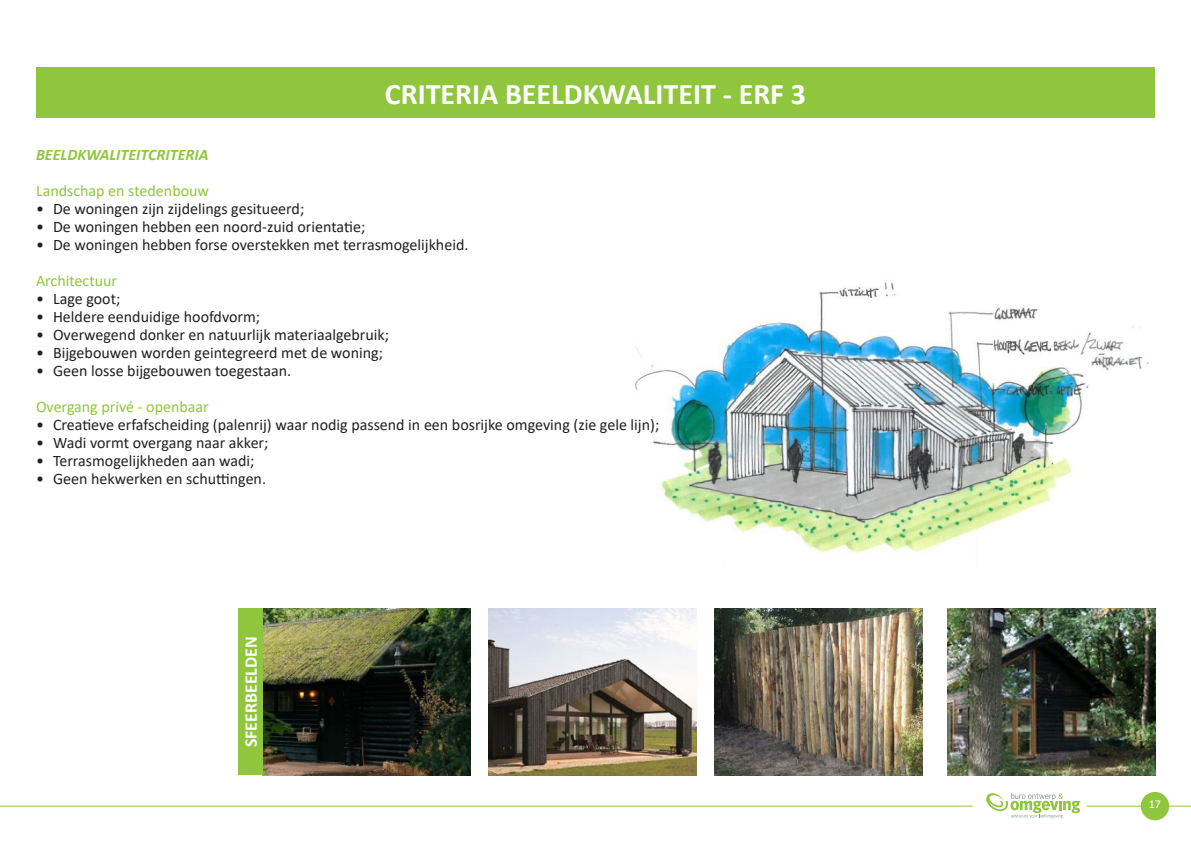
<style>
.page{position:relative;width:1191px;height:842px;background:#fff}
.page>*{position:absolute;margin:0;border:0;box-sizing:border-box;transform-origin:0 0}
.t1{font:700 30px "Calibri";color:#fff}
.t2{font:700 17.8px "Calibri";color:#fff}
.t3{font:16px "Calibri";color:#231f20}
.t4{font:16px "Calibri";color:#8fc63e}
.t5{font:italic 700 16px "Calibri";color:#8fc63e}
.t6{font:12px "Calibri";color:#fff}
</style>
<div class="page">
<hr style="left:0;top:806px;width:972px;height:1px;background:#8fc63e">
<hr style="left:1086px;top:806px;width:105px;height:1px;background:#8fc63e">
<div style="left:1140px;top:792px;width:29px;height:28px;background:#8ec73e;border-radius:50%"></div>
<img style="left:636px;top:282px;width:513px;height:271px">
<img style="left:714px;top:609px;width:208px;height:166px">
<img style="left:262px;top:609px;width:208px;height:166px">
<div style="left:36px;top:67px;width:1118px;height:51px;background:#8fc63e"></div>
<div style="left:238px;top:609px;width:24px;height:166px;background:#8fc63e"></div>
<img style="left:947px;top:609px;width:208px;height:166px">
<div style="left:1047px;top:259px;width:144px;height:58px;background:#fff"></div>
<div style="left:619px;top:261px;width:172px;height:45px;background:#fff"></div>
<img style="left:488px;top:609px;width:208px;height:166px">
<svg style="left:986px;top:793px;width:94px;height:25px"></svg>
<h1 class="t1" style="left:385px;top:72px;width:422px">CRITERIA BEELDKWALITEIT - ERF 3</h1>
<p class="t5" style="left:36px;top:143px;width:174px">BEELDKWALITEITCRITERIA</p>
<p class="t4" style="left:36px;top:180px;width:174px">Landschap en stedenbouw</p>
<p class="t3" style="left:36px;top:198px;width:270px">• De woningen zijn zijdelings gesitueerd;</p>
<p class="t3" style="left:36px;top:216px;width:331px">• De woningen hebben een noord-zuid orientatie;</p>
<p class="t3" style="left:36px;top:234px;width:434px">• De woningen hebben forse overstekken met terrasmogelijkheid.</p>
<p class="t4" style="left:36px;top:270px;width:83px">Architectuur</p>
<p class="t3" style="left:36px;top:288px;width:86px">• Lage goot;</p>
<p class="t3" style="left:36px;top:306px;width:226px">• Heldere eenduidige hoofdvorm;</p>
<p class="t3" style="left:36px;top:324px;width:354px">• Overwegend donker en natuurlijk materiaalgebruik;</p>
<p class="t3" style="left:36px;top:342px;width:348px">• Bijgebouwen worden geintegreerd met de woning;</p>
<p class="t3" style="left:36px;top:360px;width:257px">• Geen losse bijgebouwen toegestaan.</p>
<p class="t4" style="left:36px;top:396px;width:174px">Overgang privé - openbaar</p>
<p class="t3" style="left:36px;top:414px;width:625px">• Creatieve erfafscheiding (palenrij) waar nodig passend in een bosrijke omgeving (zie gele lijn);</p>
<p class="t3" style="left:36px;top:432px;width:234px">• Wadi vormt overgang naar akker;</p>
<p class="t3" style="left:36px;top:450px;width:220px">• Terrasmogelijkheden aan wadi;</p>
<p class="t3" style="left:36px;top:468px;width:231px">• Geen hekwerken en schuttingen.</p>
<p class="t2" style="left:238px;top:747px;width:112px;rotate:-90deg">SFEERBEELDEN</p>
<p class="t6" style="left:1148px;top:796px;width:14px">17</p>
</div>
